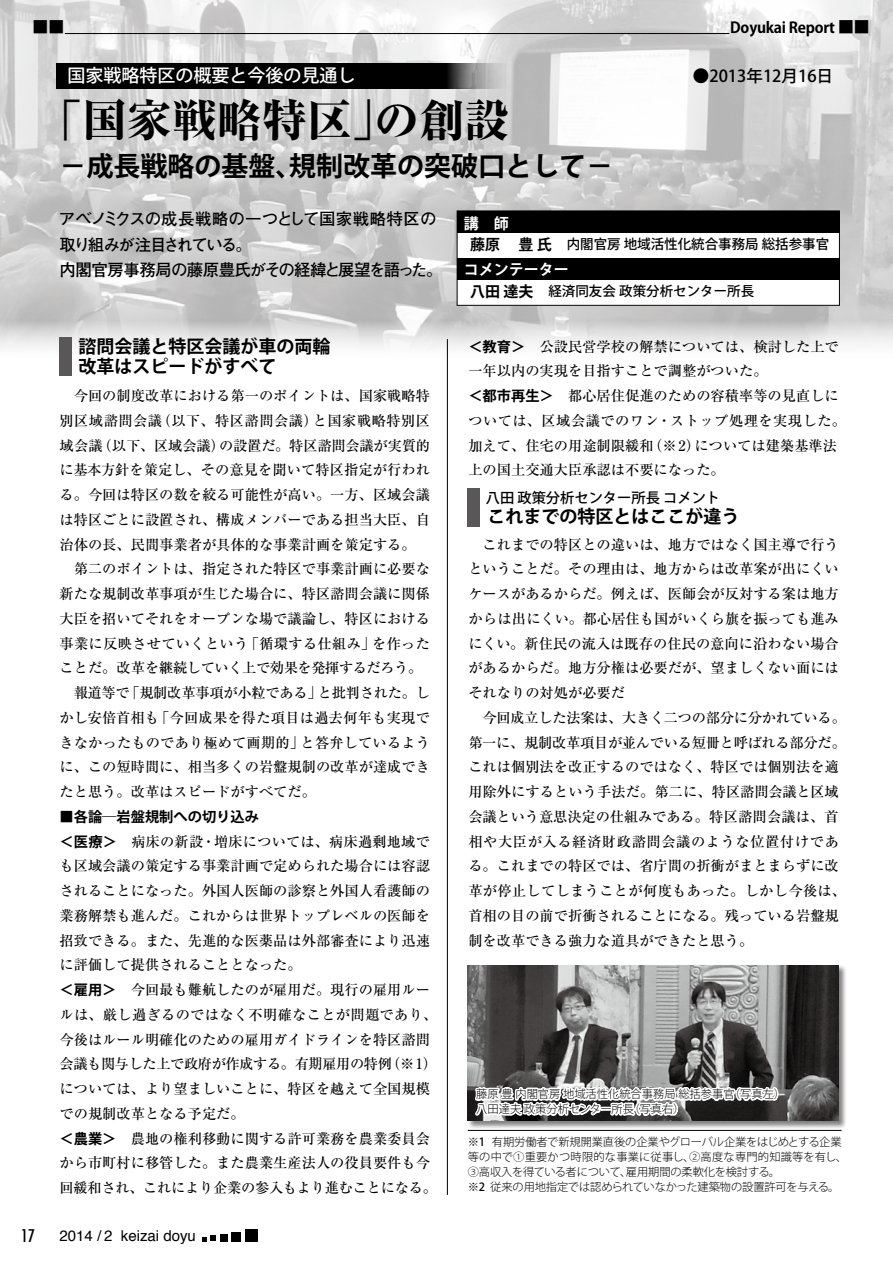
<style>
.page{position:relative;width:893px;height:1263px;background:#fff}
.page>*{position:absolute;margin:0;border:0;box-sizing:border-box;transform-origin:0 0}
.t1{font:800 45px "Ryumin Pro";color:#000}
.t2{font:700 27px "Koz Go Pro";color:#000}
.t3{font:700 18px/20.2px "Koz Go Pro";color:#000}
.t4{font:500 18px "Koz Go Pro";color:#fff}
.t5{font:condensed 16.95px "Futura";color:#000}
.t6{font:700 16.5px/25.5px "Futo Go B101 Pro";letter-spacing:-.04em;color:#000}
.t7{font:500 16.5px "Koz Go Pro";color:#000}
.t8{font:700 16.5px "Koz Go Pro";color:#000}
.t9{font:15px "Helvetica";color:#000}
.t10{font:700 15px "Koz Go Pro";letter-spacing:-.015em;color:#000}
.t11{font:700 15px "Koz Go Pro";color:#fff}
.t12{font:500 14.25px/24.8px "Ryumin Pro";color:#000}
.t13{font:500 14.25px "Ryumin Pro";letter-spacing:.02em;color:#000}
.t14{font:500 14.25px "Ryumin Pro";letter-spacing:-.03em;color:#000}
.t15{font:500 14.25px "Ryumin Pro";letter-spacing:-.02em;color:#000}
.t16{font:500 14.25px "Koz Go Pro";color:#000}
.t17{font:700 14.25px "Koz Go Pro";color:#000}
.t18{font:500 13.5px "Koz Go Pro";color:#000}
.t19{font:300 11.25px/15px "Koz Go Pro";letter-spacing:-.01em;color:#000}
.s1{font-size:16.5px}
.s2{font-weight:700;font-size:15px}
.s3{font-family:"Ryumin Pro";font-weight:500;font-size:14.25px}
.s4{font-family:"Koz Go Pro";font-weight:700}
.s5{font-weight:500}
</style>
<div class="page">
<img style="left:0;top:0;width:893px;height:364px">
<hr style="left:65px;top:33px;width:664px;height:1px;background:#000">
<svg style="left:202px;top:1236px;width:14px;height:5px"></svg>
<div style="left:220px;top:1234px;width:7px;height:7px;background:#000"></div>
<div style="left:232px;top:1232px;width:9px;height:9px;background:#000"></div>
<div style="left:245px;top:1229px;width:12px;height:12px;background:#000"></div>
<div style="left:467px;top:964px;width:380px;height:165px;background:#000;opacity:.5"></div>
<img style="left:468px;top:965px;width:370px;height:155px">
<svg style="left:467px;top:1023px;width:313px;height:108px"></svg>
<div style="left:60px;top:338px;width:12px;height:38px;background:#595757"></div>
<div style="left:468px;top:488px;width:12px;height:39px;background:#595757"></div>
<hr style="left:447px;top:339px;width:1px;height:856px;background:#000">
<div style="left:457px;top:211px;width:382px;height:94px;background:#fff"></div>
<div style="left:457px;top:211px;width:383px;height:95px;border:1px solid #000"></div>
<div style="left:457px;top:258px;width:382px;height:22px;background:#000"></div>
<div style="left:457px;top:211px;width:382px;height:21px;background:#000"></div>
<div style="left:56px;top:63px;width:459px;height:25px;background:#000"></div>
<hr style="left:468px;top:1130px;width:374px;height:1px;background:#000">
<p class="t8" style="left:32px;top:17px;width:34px">■■</p>
<p class="t10" style="left:730px;top:18px;width:141px">Doyukai Report <span class="s1">■■</span></p>
<p class="t4" style="left:68px;top:64px;width:290px">国家戦略特区の概要と今後の見通し</p>
<h1 class="t1" style="left:37px;top:85px;width:474px">「国家戦略特区」の創設</h1>
<h2 class="t2" style="left:60px;top:148px;width:555px">－成長戦略の基盤、規制改革の突破口として－</h2>
<p class="t7" style="left:693px;top:65px;width:142px">●2013年12月16日</p>
<p class="t6" style="left:59px;top:204px;width:385px">アベノミクスの成長戦略の一つとして国家戦略特区の取り組みが注目されている。<br>内閣官房事務局の藤原豊氏がその経緯と展望を語った。</p>
<p class="t11" style="left:464px;top:213px;width:46px">講　師</p>
<p class="t18" style="left:470px;top:235px;width:361px"><span class="s2">藤原 　豊 氏　</span>内閣官房 地域活性化統合事務局 総括参事官</p>
<p class="t11" style="left:464px;top:260px;width:106px">コメンテーター</p>
<p class="t18" style="left:470px;top:283px;width:285px"><span class="s2">八田 達夫　</span>経済同友会政策分析センター所長</p>
<p class="t3" style="left:60px;top:337px;width:272px"><span class="s3">　</span> 諮問会議と特区会議が車の両輪<span class="s3">　</span> 改革はスピードがすべて</p>
<p class="t12" style="left:60px;top:382px;width:372px;text-align:justify;text-indent:14px">今回の制度改革における第一のポイントは、国家戦略特別区域諮問会議（以下、特区諮問会議）と国家戦略特別区域会議（以下、区域会議）の設置だ。特区諮問会議が実質的に基本方針を策定し、その意見を聞いて特区指定が行われる。今回は特区の数を絞る可能性が高い。一方、区域会議は特区ごとに設置され、構成メンバーである担当大臣、自治体の長、民間事業者が具体的な事業計画を策定する。</p>
<p class="t12" style="left:74px;top:556px;width:358px">第二のポイントは、指定された特区で事業計画に必要な</p>
<p class="t12" style="left:60px;top:580px;width:372px">新たな規制改革事項が生じた場合に、特区諮問会議に関係</p>
<p class="t12" style="left:60px;top:605px;width:372px">大臣を招いてそれをオープンな場で議論し、特区における</p>
<p class="t13" style="left:60px;top:632px;width:372px">事業に反映させていくという「循環する仕組み」を作った</p>
<p class="t14" style="left:60px;top:657px;width:364px">ことだ。改革を継続していく上で効果を発揮するだろう。</p>
<p class="t15" style="left:74px;top:682px;width:358px">報道等で「規制改革事項が小粒である」と批判された。し</p>
<p class="t12" style="left:60px;top:704px;width:372px">かし安倍首相も「今回成果を得た項目は過去何年も実現で</p>
<p class="t12" style="left:60px;top:729px;width:372px">きなかったものであり極めて画期的」と答弁しているよう</p>
<p class="t12" style="left:60px;top:754px;width:372px">に、この短時間に、相当多くの岩盤規制の改革が達成でき</p>
<p class="t12" style="left:60px;top:778px;width:258px">たと思う。改革はスピードがすべてだ。</p>
<p class="t17" style="left:60px;top:807px;width:201px">■各論―岩盤規制への切り込み</p>
<p class="t12" style="left:60px;top:828px;width:379px"><span class="s4">＜医療＞</span>　病床の新設・増床については、病床過剰地域でも区域会議の策定する事業計画で定められた場合には容認されることになった。外国人医師の診察と外国人看護師の業務解禁も進んだ。これからは世界トップレベルの医師を招致できる。また、先進的な医薬品は外部審査により迅速に評価して提供されることとなった。<br><span class="s4">＜雇用＞</span>　今回最も難航したのが雇用だ。現行の雇用ルールは、厳し過ぎるのではなく不明確なことが問題であり、今後はルール明確化のための雇用ガイドラインを特区諮問会議も関与した上で政府が作成する。有期雇用の特例（※1）については、より望ましいことに、特区を越えて全国規模での規制改革となる予定だ。<br><span class="s4">＜農業＞</span>　農地の権利移動に関する許可業務を農業委員会から市町村に移管した。また農業生産法人の役員要件も今回緩和され、これにより企業の参入もより進むことになる。</p>
<p class="t5" style="left:21px;top:1225px;width:15px">17</p>
<p class="t9" style="left:60px;top:1224px;width:138px">2014 / 2 keizai doyu</p>
<p class="t12" style="left:468px;top:333px;width:379px"><span class="s4">＜教育＞</span>　公設民営学校の解禁については、検討した上で一年以内の実現を目指すことで調整がついた。<br><span class="s4">＜都市再生＞</span>　都心居住促進のための容積率等の見直しについては、区域会議でのワン・ストップ処理を実現した。加えて、住宅の用途制限緩和（※2）については建築基準法上の国土交通大臣承認は不要になった。</p>
<p class="t16" style="left:468px;top:489px;width:253px">　 八田 政策分析センター所長 コメント</p>
<p class="t3" style="left:468px;top:508px;width:273px"><span class="s3">　</span> これまでの特区とはここが違う</p>
<p class="t12" style="left:468px;top:531px;width:372px;text-align:justify;text-indent:14px">これまでの特区との違いは、地方ではなく国主導で行うということだ。その理由は、地方からは改革案が出にくいケースがあるからだ。例えば、医師会が反対する案は地方からは出にくい。都心居住も国がいくら旗を振っても進みにくい。新住民の流入は既存の住民の意向に沿わない場合があるからだ。地方分権は必要だが、望ましくない面にはそれなりの対処が必要だ</p>
<p class="t12" style="left:468px;top:704px;width:379px;text-indent:14px">今回成立した法案は、大きく二つの部分に分かれている。第一に、規制改革項目が並んでいる短冊と呼ばれる部分だ。これは個別法を改正するのではなく、特区では個別法を適用除外にするという手法だ。第二に、特区諮問会議と区域会議という意思決定の仕組みである。特区諮問会議は、首相や大臣が入る経済財政諮問会議のような位置付けである。これまでの特区では、省庁間の折衝がまとまらずに改革が停止してしまうことが何度もあった。しかし今後は、首相の目の前で折衝されることになる。残っている岩盤規制を改革できる強力な道具ができたと思う。</p>
<p class="t19" style="left:476px;top:1086px;width:310px">藤原 豊 内閣官房 地域活性化統合事務局 総括参事官（写真左）八田達夫 政策分析センター所長（写真右）</p>
<p class="t19" style="left:468px;top:1135px;width:381px"><span class="s5">※1</span> 有期労働者で新規開業直後の企業やグローバル企業をはじめとする企業等の中で①重要かつ時限的な事業に従事し、②高度な専門的知識等を有し、③高収入を得ている者について、雇用期間の柔軟化を検討する。<br><span class="s5">※2</span> 従来の用地指定では認められていなかった建築物の設置許可を与える。</p>
</div>
